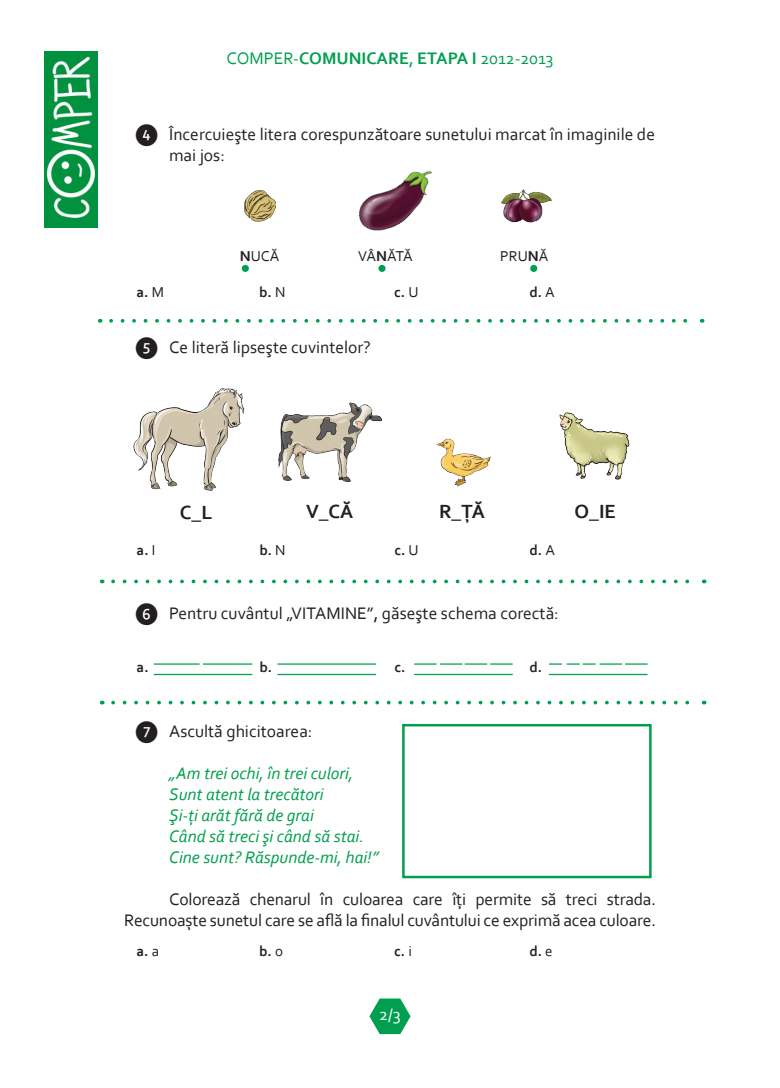
<style>
.page{position:relative;width:780px;height:1088px;background:#fff}
.page>*{position:absolute;margin:0;border:0;box-sizing:border-box;transform-origin:0 0}
.t1{font:25px "Corbel";color:#231f20}
.t2{font:700 20px "Corbel";color:#231f20}
.t3{font:17.5px/21px "Corbel";color:#231f20;text-align:right}
.t4{font:italic 17.5px "Corbel";color:#009f4f}
.t5{font:17.5px "Corbel";color:#009f4f}
.t6{font:17.5px "Corbel";color:#fff}
.t7{font:700 15px "Corbel";color:#231f20}
.t8{font:15px "Corbel";color:#231f20}
.s1{font-weight:700}
.s2{font-weight:400}
</style>
<div class="page">
<svg style="left:369px;top:998px;width:41px;height:36px"></svg>
<img style="left:44px;top:51px;width:54px;height:177px">
<svg style="left:113px;top:579px;width:591px;height:4px"></svg>
<hr style="left:154px;top:674px;width:98px;height:1px;background:#009f4f">
<hr style="left:277px;top:674px;width:99px;height:1px;background:#009f4f">
<hr style="left:414px;top:674px;width:98px;height:1px;background:#009f4f">
<hr style="left:549px;top:674px;width:98px;height:1px;background:#009f4f">
<hr style="left:154px;top:663px;width:46px;height:2px;background:#009f4f">
<hr style="left:203px;top:663px;width:49px;height:2px;background:#009f4f">
<hr style="left:277px;top:663px;width:99px;height:2px;background:#009f4f">
<hr style="left:414px;top:663px;width:22px;height:2px;background:#009f4f">
<hr style="left:490px;top:663px;width:22px;height:2px;background:#009f4f">
<hr style="left:440px;top:663px;width:22px;height:2px;background:#009f4f">
<hr style="left:464px;top:663px;width:23px;height:2px;background:#009f4f">
<hr style="left:625px;top:663px;width:22px;height:2px;background:#009f4f">
<hr style="left:599px;top:663px;width:23px;height:2px;background:#009f4f">
<svg style="left:549px;top:663px;width:46px;height:2px"></svg>
<div style="left:402px;top:724px;width:249px;height:154px;border:2px solid #009f4f"></div>
<div style="left:242px;top:265px;width:7px;height:7px;background:#009f4f;border-radius:50%"></div>
<div style="left:378px;top:265px;width:7px;height:7px;background:#009f4f;border-radius:50%"></div>
<div style="left:530px;top:265px;width:7px;height:7px;background:#009f4f;border-radius:50%"></div>
<svg style="left:111px;top:319px;width:591px;height:4px"></svg>
<img style="left:133px;top:388px;width:112px;height:103px">
<img style="left:278px;top:402px;width:104px;height:80px">
<img style="left:559px;top:412px;width:71px;height:68px">
<img style="left:436px;top:438px;width:56px;height:49px">
<svg style="left:113px;top:701px;width:591px;height:3px"></svg>
<img style="left:359px;top:171px;width:73px;height:60px">
<img style="left:501px;top:189px;width:51px;height:34px">
<img style="left:244px;top:191px;width:31px;height:31px">
<p class="t5" style="left:226px;top:48px;width:328px">COMPER-<span class="s1">COMUNICARE</span>, <span class="s1">ETAPA I</span> 2012-2013</p>
<p class="t1" style="left:135px;top:119px;width:25px">❹</p>
<p class="t3" style="left:169px;top:123px;width:487px">Încercuieşte litera corespunzătoare sunetului marcat în imaginile de</p>
<p class="t3" style="left:169px;top:144px;width:57px">mai jos:</p>
<p class="t8" style="left:240px;top:247px;width:41px"><span class="s1">N</span>UCĂ</p>
<p class="t8" style="left:358px;top:247px;width:56px">VÂ<span class="s1">N</span>ĂTĂ</p>
<p class="t8" style="left:500px;top:247px;width:49px">PRU<span class="s1">N</span>Ă</p>
<p class="t7" style="left:136px;top:282px;width:29px">a. <span class="s2">M</span></p>
<p class="t7" style="left:259px;top:282px;width:28px">b. <span class="s2">N</span></p>
<p class="t7" style="left:394px;top:282px;width:26px">c. <span class="s2">U</span></p>
<p class="t7" style="left:529px;top:282px;width:27px">d. <span class="s2">A</span></p>
<p class="t1" style="left:135px;top:332px;width:25px">❺</p>
<p class="t3" style="left:169px;top:336px;width:203px">Ce literă lipseşte cuvintelor?</p>
<p class="t2" style="left:180px;top:500px;width:34px">C_L</p>
<p class="t2" style="left:306px;top:499px;width:49px">V_CĂ</p>
<p class="t2" style="left:439px;top:499px;width:47px">R_ȚĂ</p>
<p class="t2" style="left:574px;top:499px;width:43px">O_IE</p>
<p class="t7" style="left:137px;top:540px;width:20px">a. <span class="s2">I</span></p>
<p class="t7" style="left:259px;top:540px;width:28px">b. <span class="s2">N</span></p>
<p class="t7" style="left:394px;top:540px;width:26px">c. <span class="s2">U</span></p>
<p class="t7" style="left:529px;top:540px;width:27px">d. <span class="s2">A</span></p>
<p class="t1" style="left:135px;top:598px;width:25px">❻</p>
<p class="t3" style="left:169px;top:602px;width:391px">Pentru cuvântul „VITAMINE”, găseşte schema corectă:</p>
<p class="t7" style="left:137px;top:658px;width:14px">a.</p>
<p class="t7" style="left:259px;top:658px;width:14px">b.</p>
<p class="t7" style="left:394px;top:658px;width:12px">c.</p>
<p class="t7" style="left:529px;top:658px;width:14px">d.</p>
<p class="t1" style="left:135px;top:716px;width:25px">❼</p>
<p class="t3" style="left:169px;top:720px;width:145px">Ascultă ghicitoarea:</p>
<p class="t4" style="left:169px;top:763px;width:186px">„Am trei ochi, în trei culori,</p>
<p class="t4" style="left:169px;top:784px;width:156px">Sunt atent la trecători</p>
<p class="t4" style="left:169px;top:805px;width:146px">Şi-ţi arăt fără de grai</p>
<p class="t4" style="left:169px;top:826px;width:196px">Când să treci şi când să stai.</p>
<p class="t4" style="left:169px;top:847px;width:211px">Cine sunt? Răspunde-mi, hai!”</p>
<p class="t3" style="left:124px;top:888px;width:533px">Colorează chenarul în culoarea care îți permite să treci strada.<br>Recunoaște sunetul care se află la finalul cuvântului ce exprimă acea culoare.</p>
<p class="t7" style="left:136px;top:941px;width:24px">a. <span class="s2">a</span></p>
<p class="t7" style="left:259px;top:941px;width:25px">b. <span class="s2">o</span></p>
<p class="t7" style="left:394px;top:941px;width:19px">c. <span class="s2">i</span></p>
<p class="t7" style="left:529px;top:941px;width:25px">d. <span class="s2">e</span></p>
<p class="t6" style="left:379px;top:1003px;width:23px">2/3</p>
</div>
